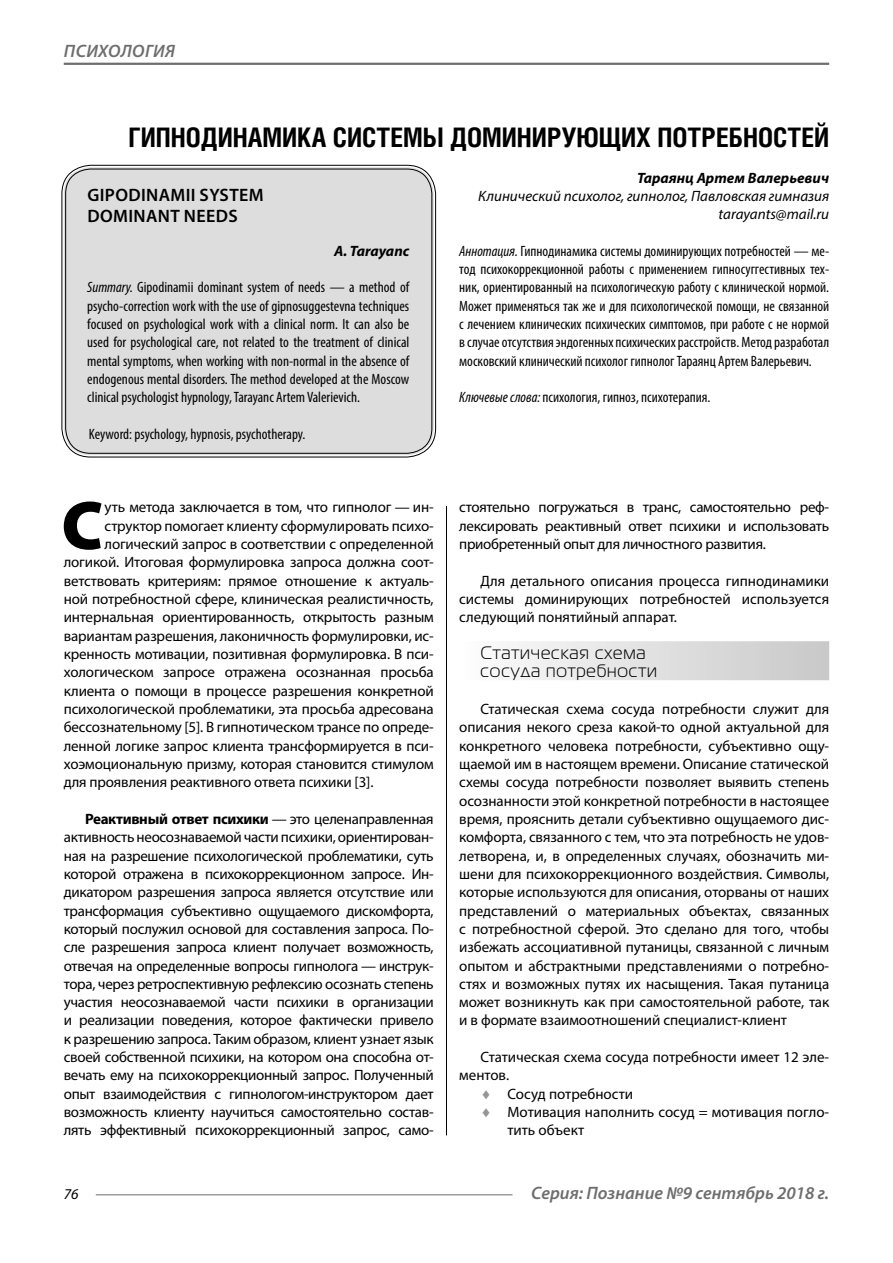
<style>
.page{position:relative;width:893px;height:1263px;background:#fff}
.page>*{position:absolute;margin:0;border:0;box-sizing:border-box;transform-origin:0 0}
.Bukvica{font:900 69.3px "Myriad Pro";color:#000}
.Header{font:700 27px "Helios Cond";color:#000}
.Subheader_2lines{font:18px/18.3px "Magistral C";letter-spacing:.05em;color:#000}
.Sh1{font:italic 600 18px "Myriad Pro";color:#6e6e6e}
.Header-eng{font:600 18px/21.6px "Myriad Pro";letter-spacing:.02em;color:#000}
.Sh1-2{font:italic 600 18px "Myriad Pro";letter-spacing:.02em;color:#6e6e6e}
.Normal{font:15px/18.3px "Myriad Pro";letter-spacing:-.005em;color:#000;text-align:justify}
.Bukvica-2{font:15px "Myriad Pro";letter-spacing:-.01em;color:#000}
.Annotation-rus{font:condensed 15px/18.3px "Myriad Pro";color:#000;text-align:justify}
.Annotation-eng{font:condensed 15px/18.3px "Myriad Pro";color:#000;text-align:justify}
.Author-doc{font:italic 15px "Myriad Pro";color:#000}
.Author{font:italic 700 15px "Myriad Pro";color:#000}
.Author-email{font:italic 15px "Myriad Pro";color:#000}
.Author-eng{font:italic 700 15px "Myriad Pro";color:#000}
.Sh1-3{font:italic 15px "Myriad Pro";color:#000}
.s1{font-style:italic}
.s2{font-weight:700}
.s3{color:#959595}
</style>
<div class="page">
<hr style="left:64px;top:63px;width:765px;height:2px;background:#6e6e6e">
<hr style="left:96px;top:1194px;width:416px;height:1px;background:#6e6e6e">
<div style="left:459px;top:641px;width:370px;height:39px;background:linear-gradient(to right,#fdfdfd,#c8c8c8)"></div>
<div style="left:64px;top:167px;width:370px;height:288px;background:#ddd;border-radius:27px"></div>
<div style="left:62px;top:165px;width:374px;height:292px;border:1px solid #000;border-radius:29px"></div>
<div style="left:65px;top:169px;width:367px;height:285px;border:1px solid #000;border-radius:25px"></div>
<hr style="left:446px;top:506px;width:1px;height:629px;background:#000">
<p class="Sh1-2" style="left:64px;top:39px;width:113px">Психология</p>
<p class="Header" style="left:129px;top:121px;width:702px">ГИПНОДИНАМИКА СИСТЕМЫ ДОМИНИРУЮЩИХ ПОТРЕБНОСТЕЙ</p>
<p class="Author" style="left:637px;top:168px;width:193px">Тараянц Артем Валерьевич</p>
<p class="Author-doc" style="left:478px;top:187px;width:353px">Клинический психолог, гипнолог, Павловская гимназия</p>
<p class="Author-email" style="left:719px;top:205px;width:112px">tarayants@mail.ru</p>
<p class="Annotation-rus" style="left:459px;top:242px;width:371px"><span class="s1">Аннотация.</span> Гипнодинамика системы доминирующих потребностей — ме&shy;тод психокоррекционной работы с применением гипносуггестивных тех&shy;ник, ориентированный на психологическую работу с клинической нормой.<br>Может применяться так же и для психологической помощи, не связанной с лечением клинических психических симптомов, при работе с не нормой в случае отсутствия эндогенных психических расстройств. Метод разработал московский клинический психолог гипнолог Тараянц Артем Валерьевич.</p>
<p class="Annotation-rus" style="left:459px;top:388px;width:253px"><span class="s1">Ключевые слова:</span> психология, гипноз, психотерапия.</p>
<p class="Header-eng" style="left:87px;top:184px;width:178px">GIPODINAMII SYSTEM<br>DOMINANT NEEDS</p>
<p class="Author-eng" style="left:334px;top:241px;width:77px">A. Tarayanc</p>
<p class="Annotation-eng" style="left:87px;top:278px;width:324px"><span class="s1">Summary.</span> Gipodinamii dominant system of needs — a method of psycho-correction work with the use of gipnosuggestevna techniques focused on psychological work with a clinical norm. It can also be used for psychological care, not related to the treatment of clinical mental symptoms, when working with non-normal in the absence of endogenous mental disorders. The method developed at the Moscow clinical psychologist hypnology, Tarayanc Artem Valerievich.</p>
<p class="Annotation-eng" style="left:89px;top:425px;width:218px">Keyword: psychology, hypnosis, psychotherapy.</p>
<p class="Bukvica" style="left:61px;top:479px;width:43px">С</p>
<p class="Bukvica-2" style="left:105px;top:498px;width:331px">уть метода заключается в том, что гипнолог — ин-</p>
<p class="Bukvica-2" style="left:105px;top:516px;width:331px">структор помогает клиенту сформулировать психо-</p>
<p class="Bukvica-2" style="left:105px;top:535px;width:331px">логический запрос в соответствии с определенной</p>
<p class="Bukvica-2" style="left:64px;top:553px;width:371px">логикой. Итоговая формулировка запроса должна соот-</p>
<p class="Bukvica-2" style="left:64px;top:571px;width:371px">ветствовать критериям: прямое отношение к актуаль-</p>
<p class="Bukvica-2" style="left:64px;top:590px;width:371px">ной потребностной сфере, клиническая реалистичность,</p>
<p class="Bukvica-2" style="left:64px;top:608px;width:371px">интернальная ориентированность, открытость разным</p>
<p class="Bukvica-2" style="left:64px;top:626px;width:371px">вариантам разрешения, лаконичность формулировки, ис-</p>
<p class="Bukvica-2" style="left:64px;top:645px;width:371px">кренность мотивации, позитивная формулировка. В пси-</p>
<p class="Bukvica-2" style="left:64px;top:663px;width:371px">хологическом запросе отражена осознанная просьба</p>
<p class="Bukvica-2" style="left:64px;top:681px;width:371px">клиента о помощи в процессе разрешения конкретной</p>
<p class="Bukvica-2" style="left:64px;top:700px;width:371px">психологической проблематики, эта просьба адресована</p>
<p class="Bukvica-2" style="left:64px;top:718px;width:371px">бессознательному [5]. В гипнотическом трансе по опреде-</p>
<p class="Bukvica-2" style="left:64px;top:736px;width:371px">ленной логике запрос клиента трансформируется в пси-</p>
<p class="Bukvica-2" style="left:64px;top:755px;width:371px">хоэмоциональную призму, которая становится стимулом</p>
<p class="Bukvica-2" style="left:64px;top:773px;width:311px">для проявления реактивного ответа психики [3].</p>
<p class="Normal" style="left:64px;top:809px;width:371px;text-indent:21px"><span class="s2">Реактивный ответ психики</span> — это целенаправленная активность неосознаваемой части психики, ориентирован&shy;ная на разрешение психологической проблематики, суть которой отражена в психокоррекционном запросе. Ин&shy;дикатором разрешения запроса является отсутствие или трансформация субъективно ощущаемого дискомфорта, который послужил основой для составления запроса. По&shy;сле разрешения запроса клиент получает возможность, отвечая на определенные вопросы гипнолога — инструк&shy;тора, через ретроспективную рефлексию осознать степень участия неосознаваемой части психики в организации и реализации поведения, которое фактически привело к разрешению запроса. Таким образом, клиент узнает язык своей собственной психики, на котором она способна от&shy;вечать ему на психокоррекционный запрос. Полученный опыт взаимодействия с гипнологом-инструктором дает возможность клиенту научиться самостоятельно состав&shy;лять эффективный психокоррекционный запрос, само-</p>
<p class="Normal" style="left:459px;top:498px;width:371px">стоятельно погружаться в транс, самостоятельно реф&shy;лексировать реактивный ответ психики и использовать приобретенный опыт для личностного развития.</p>
<p class="Normal" style="left:459px;top:571px;width:371px;text-indent:21px">Для детального описания процесса гипнодинамики системы доминирующих потребностей используется следующий понятийный аппарат.</p>
<p class="Subheader_2lines" style="left:480px;top:643px;width:178px">Статическая схема сосуда потребности</p>
<p class="Normal" style="left:459px;top:699px;width:371px;text-indent:21px">Статическая схема сосуда потребности служит для описания некого среза какой-то одной актуальной для конкретного человека потребности, субъективно ощу&shy;щаемой им в настоящем времени. Описание статической схемы сосуда потребности позволяет выявить степень осознанности этой конкретной потребности в настоящее время, прояснить детали субъективно ощущаемого дис&shy;комфорта, связанного с тем, что эта потребность не удов&shy;летворена, и, в определенных случаях, обозначить ми&shy;шени для психокоррекционного воздействия. Символы, которые используются для описания, оторваны от наших представлений о материальных объектах, связанных с потребностной сферой. Это сделано для того, чтобы избежать ассоциативной путаницы, связанной с личным опытом и абстрактными представлениями о потребно&shy;стях и возможных путях их насыщения. Такая путаница может возникнуть как при самостоятельной работе, так и в формате взаимоотношений специалист-клиент</p>
<p class="Normal" style="left:459px;top:1048px;width:371px;text-indent:21px">Статическая схема сосуда потребности имеет 12 эле&shy;ментов.</p>
<p class="Normal" style="left:480px;top:1084px;width:154px"><span class="s3">♦</span> Сосуд потребности</p>
<p class="Normal" style="left:507px;top:1103px;width:323px;text-indent:-27px"><span class="s3">♦</span> Мотивация наполнить сосуд = мотивация погло&shy;тить объект</p>
<p class="Sh1-3" style="left:64px;top:1185px;width:16px">76</p>
<p class="Sh1" style="left:531px;top:1182px;width:299px">Серия: Познание №9 сентябрь 2018 г.</p>
</div>
